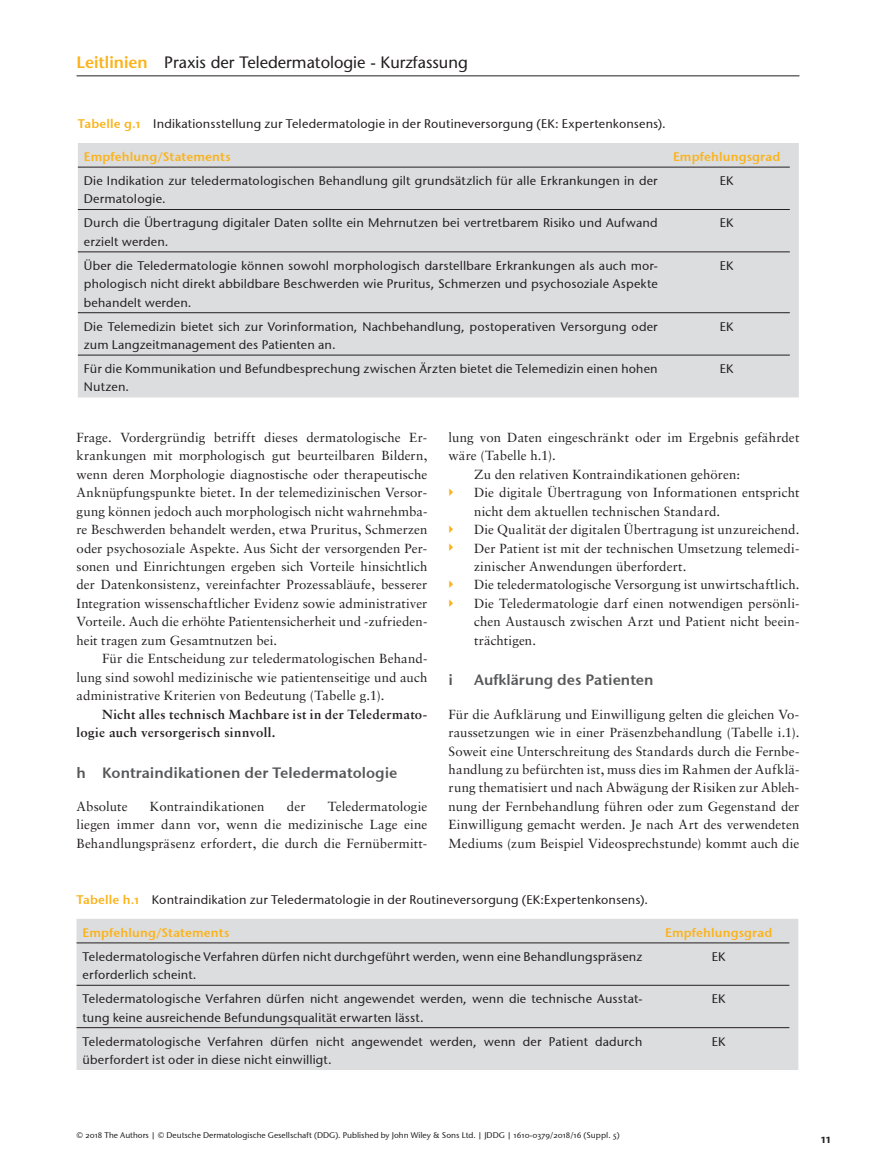
<style>
.page{position:relative;width:893px;height:1174px;background:#fff}
.page>*{position:absolute;margin:0;border:0;box-sizing:border-box;transform-origin:0 0}
.t1{font:16.5px "Stone Sans";color:#231f20}
.t2{font:15px "Stone Sans Sem OSITCTT Semi";color:#57585a}
.t3{font:13.2px/18.5px "Sabon";letter-spacing:.01em;color:#231f20;text-align:justify}
.t4{font:700 13.2px/18.5px "Sabon";letter-spacing:.03em;color:#231f20}
.t5{font:12.45px/18.5px "Stone Sans OSITCTT Medium";letter-spacing:.015em;color:#231f20}
.t6{font:12.45px "Stone Sans Sem OSITCTT Semi";letter-spacing:.01em;color:#fbb31b}
.t7{font:12.45px "Stone Sans Sem OSITCTT Semi";color:#231f20}
.t8{font:8.25px "Stone Sans OSITCTT Medium";color:#231f20}
.s1{font-weight:600;color:#fbb31b}
.s2{font-family:"Stone Sans Sem OSITCTT Semi";color:#fbb31b}
</style>
<div class="page">
<hr style="left:77px;top:76px;width:722px;height:1px;background:#231f20">
<div style="left:78px;top:143px;width:721px;height:254px;background:#dcdddf"></div>
<hr style="left:78px;top:167px;width:712px;height:1px;background:#231f20">
<hr style="left:78px;top:209px;width:712px;height:1px;background:#231f20">
<hr style="left:78px;top:251px;width:712px;height:1px;background:#231f20">
<hr style="left:78px;top:312px;width:712px;height:1px;background:#231f20">
<hr style="left:78px;top:355px;width:712px;height:1px;background:#231f20">
<div style="left:77px;top:919px;width:721px;height:151px;background:#dcdddf"></div>
<hr style="left:77px;top:942px;width:712px;height:1px;background:#231f20">
<hr style="left:77px;top:985px;width:712px;height:1px;background:#231f20">
<hr style="left:77px;top:1027px;width:712px;height:1px;background:#231f20">
<p class="t1" style="left:77px;top:55px;width:393px"><span class="s1">Leitlinien</span> Praxis der Teledermatologie - Kurzfassung</p>
<p class="t5" style="left:78px;top:114px;width:589px"><span class="s2">Tabelle g.1</span> Indikationsstellung zur Teledermatologie in der Routineversorgung (EK: Expertenkonsens).</p>
<p class="t6" style="left:84px;top:149px;width:148px">Empfehlung/Statements</p>
<p class="t6" style="left:673px;top:149px;width:109px">Empfehlungsgrad</p>
<p class="t5" style="left:84px;top:171px;width:575px">Die Indikation zur teledermatologischen Behandlung gilt grundsätzlich für alle Erkrankungen in der<br>Dermatologie.</p>
<p class="t5" style="left:720px;top:171px;width:15px">EK</p>
<p class="t5" style="left:84px;top:214px;width:575px">Durch die Übertragung digitaler Daten sollte ein Mehrnutzen bei vertretbarem Risiko und Aufwand erzielt werden.</p>
<p class="t5" style="left:720px;top:214px;width:15px">EK</p>
<p class="t5" style="left:84px;top:256px;width:575px;text-align:justify">Über die Teledermatologie können sowohl morphologisch darstellbare Erkrankungen als auch mor&shy;phologisch nicht direkt abbildbare Beschwerden wie Pruritus, Schmerzen und psychosoziale Aspekte behandelt werden.</p>
<p class="t5" style="left:720px;top:256px;width:15px">EK</p>
<p class="t5" style="left:84px;top:317px;width:575px">Die Telemedizin bietet sich zur Vorinformation, Nachbehandlung, postoperativen Versorgung oder zum Langzeitmanagement des Patienten an.</p>
<p class="t5" style="left:720px;top:317px;width:15px">EK</p>
<p class="t5" style="left:84px;top:359px;width:575px">Für die Kommunikation und Befundbesprechung zwischen Ärzten bietet die Telemedizin einen hohen<br>Nutzen.</p>
<p class="t5" style="left:720px;top:359px;width:15px">EK</p>
<p class="t3" style="left:77px;top:429px;width:352px">Frage. Vordergründig betrifft dieses dermatologische Er&shy;krankungen mit morphologisch gut beurteilbaren Bildern, wenn deren Morphologie diagnostische oder therapeutische Anknüpfungspunkte bietet. In der telemedizinischen Versor&shy;gung können jedoch auch morphologisch nicht wahrnehmba&shy;re Beschwerden behandelt werden, etwa Pruritus, Schmerzen oder psychosoziale Aspekte. Aus Sicht der versorgenden Per&shy;sonen und Einrichtungen ergeben sich Vorteile hinsichtlich der Datenkonsistenz, vereinfachter Prozessabläufe, besserer Integration wissenschaftlicher Evidenz sowie administrativer Vorteile. Auch die erhöhte Patientensicherheit und -zufrieden&shy;heit tragen zum Gesamtnutzen bei.</p>
<p class="t3" style="left:77px;top:650px;width:352px;text-indent:26px">Für die Entscheidung zur teledermatologischen Behand&shy;lung sind sowohl medizinische wie patientenseitige und auch administrative Kriterien von Bedeutung (Tabelle g.1).</p>
<p class="t4" style="left:77px;top:706px;width:352px;text-indent:26px">Nicht alles technisch Machbare ist in der Teledermato&shy;logie auch versorgerisch sinnvoll.</p>
<p class="t2" style="left:77px;top:763px;width:322px">h Kontraindikationen der Teledermatologie</p>
<p class="t3" style="left:77px;top:798px;width:52px">Absolute</p>
<p class="t3" style="left:150px;top:798px;width:116px">Kontraindikationen</p>
<p class="t3" style="left:287px;top:798px;width:20px">der</p>
<p class="t3" style="left:77px;top:798px;width:352px;text-indent:251px">Teledermatologie liegen immer dann vor, wenn die medizinische Lage eine Behandlungspräsenz erfordert, die durch die Fernübermitt-</p>
<p class="t3" style="left:449px;top:429px;width:352px">lung von Daten eingeschränkt oder im Ergebnis gefährdet</p>
<p class="t3" style="left:449px;top:447px;width:109px">wäre (Tabelle h.1).</p>
<p class="t3" style="left:474px;top:466px;width:268px">Zu den relativen Kontraindikationen gehören:</p>
<p class="t3" style="left:474px;top:484px;width:327px">Die digitale Übertragung von Informationen entspricht</p>
<p class="t3" style="left:474px;top:503px;width:248px">nicht dem aktuellen technischen Standard.</p>
<p class="t3" style="left:474px;top:521px;width:327px">Die Qualität der digitalen Übertragung ist unzureichend.</p>
<p class="t3" style="left:474px;top:540px;width:327px">Der Patient ist mit der technischen Umsetzung telemedi-</p>
<p class="t3" style="left:474px;top:558px;width:214px">zinischer Anwendungen überfordert.</p>
<p class="t3" style="left:474px;top:577px;width:327px">Die teledermatologische Versorgung ist unwirtschaftlich.</p>
<p class="t3" style="left:474px;top:595px;width:327px">Die Teledermatologie darf einen notwendigen persönli-</p>
<p class="t3" style="left:474px;top:613px;width:327px">chen Austausch zwischen Arzt und Patient nicht beein-</p>
<p class="t3" style="left:474px;top:632px;width:64px">trächtigen.</p>
<p class="t2" style="left:449px;top:671px;width:6px">i</p>
<p class="t2" style="left:474px;top:671px;width:181px">Aufklärung des Patienten</p>
<p class="t3" style="left:449px;top:706px;width:352px">Für die Aufklärung und Einwilligung gelten die gleichen Vo&shy;raussetzungen wie in einer Präsenzbehandlung (Tabelle i.1).<br>Soweit eine Unterschreitung des Standards durch die Fernbe&shy;handlung zu befürchten ist, muss dies im Rahmen der Aufklä&shy;rung thematisiert und nach Abwägung der Risiken zur Ableh&shy;nung der Fernbehandlung führen oder zum Gegenstand der Einwilligung gemacht werden. Je nach Art des verwendeten Mediums (zum Beispiel Videosprechstunde) kommt auch die</p>
<p class="t5" style="left:77px;top:890px;width:573px"><span class="s2">Tabelle h.1</span> Kontraindikation zur Teledermatologie in der Routineversorgung (EK:Expertenkonsens).</p>
<p class="t6" style="left:83px;top:924px;width:148px">Empfehlung/Statements</p>
<p class="t6" style="left:665px;top:924px;width:109px">Empfehlungsgrad</p>
<p class="t5" style="left:83px;top:947px;width:561px">Teledermatologische Verfahren dürfen nicht durchgeführt werden, wenn eine Behandlungspräsenz erforderlich scheint.</p>
<p class="t5" style="left:712px;top:947px;width:15px">EK</p>
<p class="t5" style="left:83px;top:989px;width:561px">Teledermatologische Verfahren dürfen nicht angewendet werden, wenn die technische Ausstat&shy;tung keine ausreichende Befundungsqualität erwarten lässt.</p>
<p class="t5" style="left:712px;top:989px;width:15px">EK</p>
<p class="t5" style="left:83px;top:1032px;width:561px">Teledermatologische Verfahren dürfen nicht angewendet werden, wenn der Patient dadurch überfordert ist oder in diese nicht einwilligt.</p>
<p class="t5" style="left:712px;top:1032px;width:15px">EK</p>
<p class="t8" style="left:77px;top:1130px;width:545px">© 2018 The Authors | © Deutsche Dermatologische Gesellschaft (DDG). Published by John Wiley &amp; Sons Ltd. | JDDG | 1610-0379/2018/16 (Suppl. 5)</p>
<p class="t7" style="left:821px;top:1131px;width:12px">11</p>
</div>
